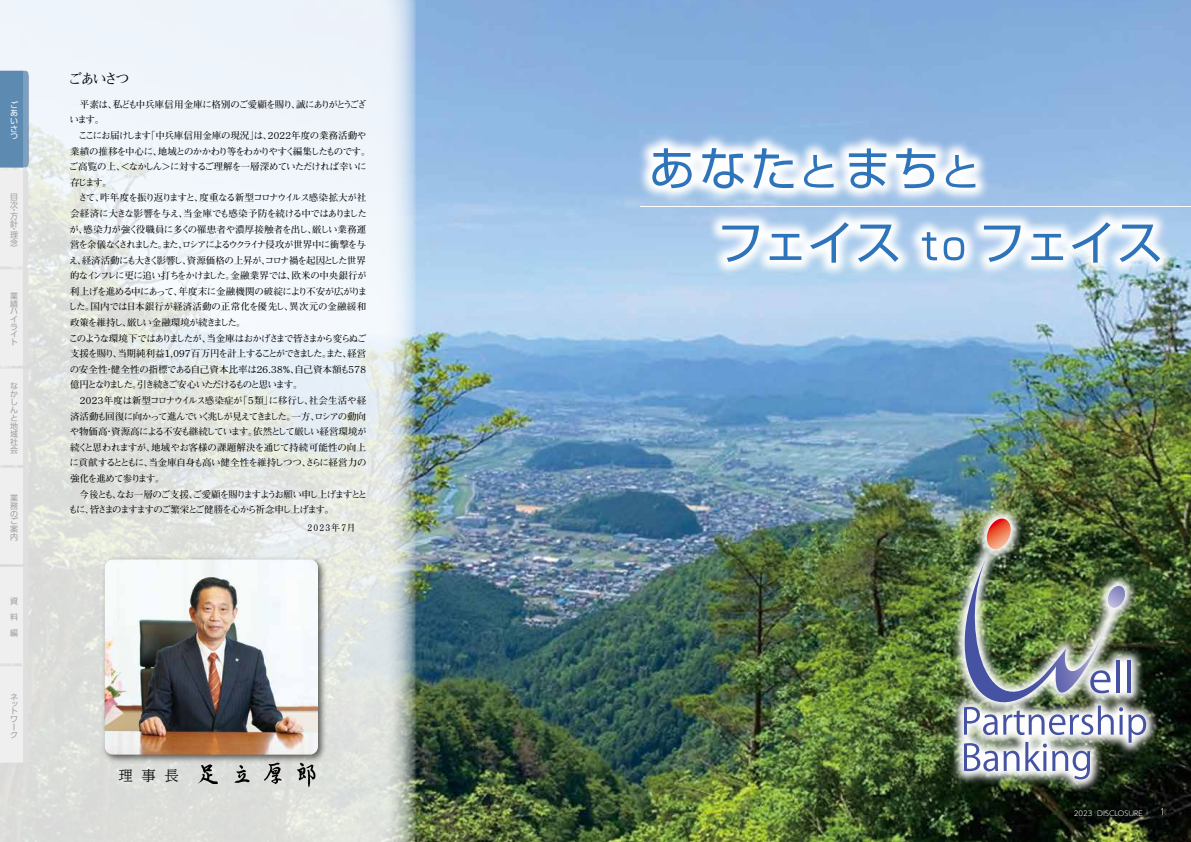
<style>
.page{position:relative;width:1191px;height:842px;background:#fff}
.page>*{position:absolute;margin:0;border:0;box-sizing:border-box;transform-origin:0 0}
.t1{font:300 14.4px "UD Reimin Pro";color:#000}
.t2{font:700 14.2px "Futo Min A101 Pro";letter-spacing:-.16em;color:#000}
.t3{font:700 9.5px/15.6px "Futo Min A101 Pro";letter-spacing:-.075em;color:#000}
.t4{font:700 9px "Futo Min A101 Pro";letter-spacing:.125em;color:#000}
.t5{font:300 8.5px "UD Shin Go Pro";color:#fff}
.t6{font:8px/7.9px "UD Shin Go Pro";color:#9fa0a0}
.t7{font:8px/7.6px "UD Shin Go Pro";color:#fff;text-align:justify}
.t8{font:300 7.1px "UD Shin Go Pro";color:#fff}
</style>
<div class="page">
<img style="left:416px;top:0;width:775px;height:842px">
<svg style="left:0;top:0;width:416px;height:842px"></svg>
<svg style="left:198px;top:778px;width:21px;height:6px"></svg>
<svg style="left:234px;top:778px;width:16px;height:5px"></svg>
<svg style="left:264px;top:778px;width:18px;height:6px"></svg>
<svg style="left:297px;top:778px;width:18px;height:9px"></svg>
<img style="left:16px;top:528px;width:368px;height:250px">
<img style="left:105px;top:559px;width:213px;height:196px">
<img style="left:922px;top:664px;width:265px;height:157px">
<img style="left:1153px;top:619px;width:19px;height:116px">
<img style="left:923px;top:515px;width:230px;height:229px">
<img style="left:945px;top:477px;width:107px;height:79px">
<img style="left:1066px;top:544px;width:100px;height:105px">
<svg style="left:985px;top:519px;width:27px;height:31px"></svg>
<img style="left:928px;top:556px;width:218px;height:223px">
<img style="left:609px;top:105px;width:582px;height:201px">
<svg style="left:652px;top:148px;width:39px;height:40px"></svg>
<svg style="left:702px;top:148px;width:42px;height:40px"></svg>
<svg style="left:753px;top:148px;width:40px;height:41px"></svg>
<svg style="left:804px;top:155px;width:29px;height:33px"></svg>
<svg style="left:849px;top:148px;width:37px;height:40px"></svg>
<svg style="left:896px;top:148px;width:39px;height:40px"></svg>
<svg style="left:945px;top:155px;width:30px;height:33px"></svg>
<svg style="left:722px;top:226px;width:37px;height:36px"></svg>
<svg style="left:769px;top:234px;width:32px;height:26px"></svg>
<svg style="left:810px;top:222px;width:39px;height:41px"></svg>
<svg style="left:858px;top:225px;width:40px;height:37px"></svg>
<svg style="left:922px;top:232px;width:15px;height:28px"></svg>
<svg style="left:943px;top:237px;width:21px;height:23px"></svg>
<svg style="left:984px;top:226px;width:36px;height:36px"></svg>
<svg style="left:1031px;top:234px;width:32px;height:26px"></svg>
<svg style="left:1072px;top:222px;width:38px;height:41px"></svg>
<svg style="left:1119px;top:225px;width:41px;height:37px"></svg>
<hr style="left:640px;top:206px;width:551px;height:1px;background:#fff">
<svg style="left:0;top:71px;width:28px;height:692px"></svg>
<p class="t7" style="left:10px;top:101px;width:10px">ごあいさつ</p>
<p class="t6" style="left:10px;top:192px;width:9px">目次</p>
<p class="t6" style="left:10px;top:207px;width:9px;line-height:5.6px">・方</p>
<p class="t6" style="left:10px;top:221px;width:9px;line-height:5.6px">針・理</p>
<p class="t6" style="left:10px;top:239px;width:9px">念</p>
<p class="t6" style="left:10px;top:291px;width:9px;text-align:justify">業績ハイライト</p>
<p class="t6" style="left:10px;top:382px;width:9px;text-align:justify">なかしんと地域社会</p>
<p class="t6" style="left:10px;top:494px;width:10px;text-align:justify">業務のご案内</p>
<p class="t6" style="left:10px;top:592px;width:9px;line-height:16px;text-align:justify">資料編</p>
<p class="t6" style="left:10px;top:693px;width:9px;line-height:7.5px">ネットワーク</p>
<h2 class="t2" style="left:68px;top:67px;width:63px">ごあいさつ</h2>
<p class="t3" style="left:68px;top:95px;width:304px">　平素は、私ども中兵庫信用金庫に格別のご愛顧を賜り、誠にありがとうございます。<br>　ここにお届けします｢中兵庫信用金庫の現況｣は、２０２２年度の業務活動や業績の推移を中心に、地域とのかかわり等をわかりやすく編集したものです。ご高覧の上、＜なかしん＞に対するご理解を一層深めていただければ幸いに存じます。<br>　さて、昨年度を振り返りますと、度重なる新型コロナウイルス感染拡大が社会経済に大きな影響を与え、当金庫でも感染予防を続ける中ではありましたが、感染力が強く役職員に多くの罹患者や濃厚接触者を出し、厳しい業務運営を余儀なくされました。また、ロシアによるウクライナ侵攻が世界中に衝撃を与え、経済活動にも大きく影響し、資源価格の上昇が、コロナ禍を起因とした世界的なインフレに更に追い打ちをかけました。金融業界では、欧米の中央銀行が利上げを進める中にあって、年度末に金融機関の破綻により不安が広がりました。国内では日本銀行が経済活動の正常化を優先し、異次元の金融緩和政策を維持し、厳しい金融環境が続きました。<br>このような環境下ではありましたが、当金庫はおかげさまで皆さまから変らぬご支援を賜り、当期純利益１，０９７百万円を計上することができました。また、経営の安全性・健全性の指標である自己資本比率は２６．３８％、自己資本額も５７８億円となりました。引き続きご安心いただけるものと思います。<br>　２０２３年度は新型コロナウイルス感染症が「５類」に移行し、社会生活や経済活動も回復に向かって進んでいく兆しが見えてきました。一方、ロシアの動向や物価高・資源高による不安も継続しています。依然として厳しい経営環境が続くと思われますが、地域やお客様の課題解決を通じて持続可能性の向上に貢献するとともに、当金庫自身も高い健全性を維持しつつ、さらに経営力の強化を進めて参ります。<br>　今後とも、なお一層のご支援、ご愛顧を賜りますようお願い申し上げますとともに、皆さまのますますのご繁栄とご健勝を心から祈念申し上げます。</p>
<p class="t4" style="left:307px;top:521px;width:59px">2023年7月　</p>
<h1 class="t1" style="left:119px;top:764px;width:62px">理 事 長</h1>
<p class="t8" style="left:1073px;top:807px;width:70px">2023 DISCLOSURE</p>
<p class="t5" style="left:1159px;top:805px;width:7px">1</p>
</div>
